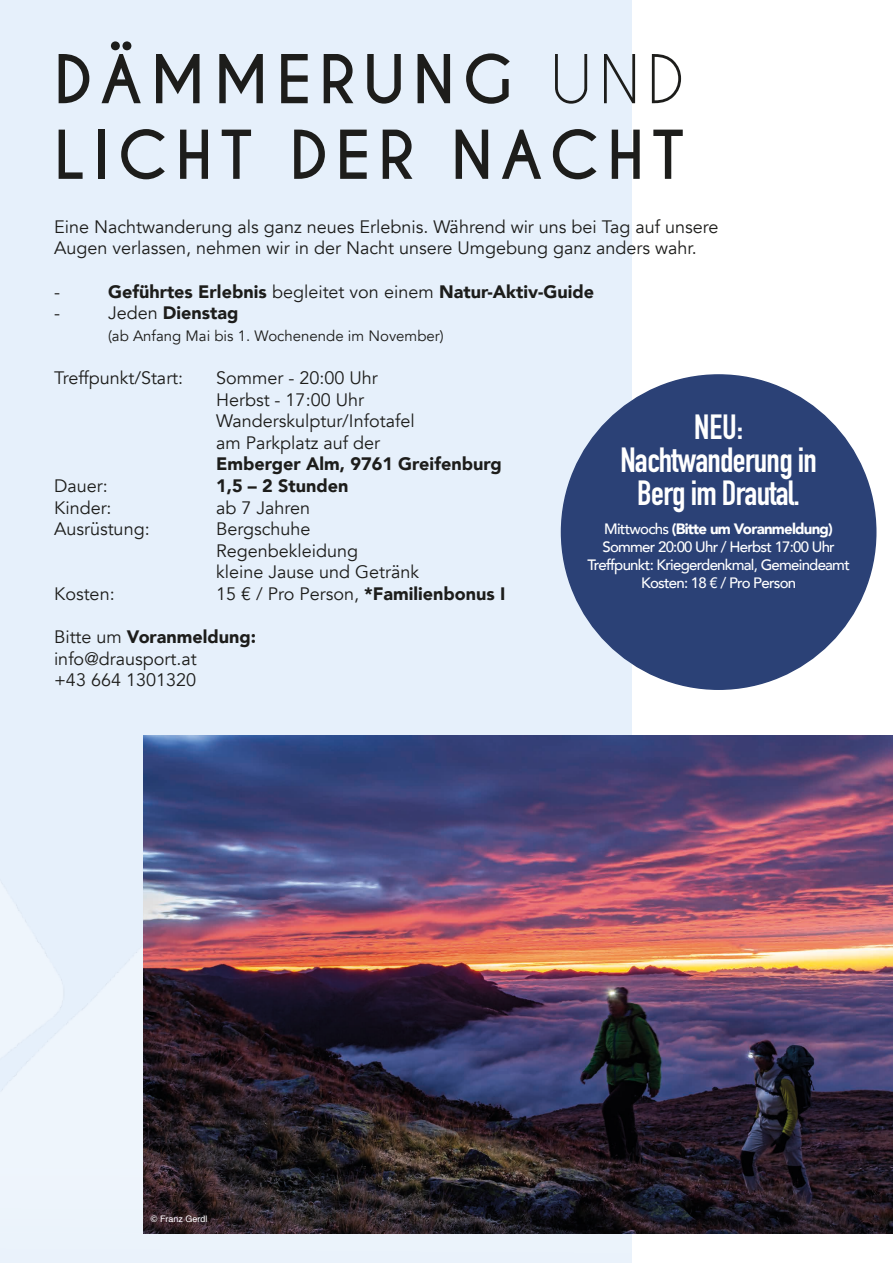
<style>
.page{position:relative;width:893px;height:1263px;background:#fff}
.page>*{position:absolute;margin:0;border:0;box-sizing:border-box;transform-origin:0 0}
.t1{font:700 63px/75.6px "Caviar Dreams";letter-spacing:.12em;color:#1d1d1b}
.t2{font:700 34.5px/33px "DIN Condensed";letter-spacing:-.02em;color:#fff;text-align:center}
.t3{font:18px/21.6px "Avenir";color:#1d1d1b}
.t4{font:900 18px "Avenir";color:#1d1d1b}
.t5{font:500 15px/18px "Avenir";letter-spacing:-.05em;color:#fff;text-align:center}
.t6{font:15px "Avenir";color:#1d1d1b}
.t7{font:9px "Helvetica";color:#fff}
.s1{font-weight:400}
.s2{font-weight:900}
</style>
<div class="page">
<div style="left:0;top:0;width:631px;height:626px;background:#e6f0fb"></div>
<div style="left:0;top:626px;width:634px;height:637px;background:#e6f0fb"></div>
<img style="left:143px;top:736px;width:750px;height:497px">
<div style="left:561px;top:375px;width:315px;height:314px;background:#2b4176;border-radius:50%"></div>
<h1 class="t1" style="left:54px;top:43px;width:632px">DÄMMERUNG <span class="s1">UND<br></span>LICHT DER NACHT</h1>
<p class="t3" style="left:54px;top:216px;width:666px">Eine Nachtwanderung als ganz neues Erlebnis. Während wir uns bei Tag auf unsere<br>Augen verlassen, nehmen wir in der Nacht unsere Umgebung ganz anders wahr.</p>
<p class="t3" style="left:54px;top:281px;width:7px">-</p>
<p class="t4" style="left:108px;top:276px;width:488px">Geführtes Erlebnis <span class="s1">begleitet von einem</span> Natur-Aktiv-Guide</p>
<p class="t3" style="left:54px;top:302px;width:7px">-</p>
<p class="t4" style="left:108px;top:297px;width:132px"><span class="s1">Jeden</span> Dienstag</p>
<p class="t6" style="left:108px;top:327px;width:337px">(ab Anfang Mai bis 1. Wochenende im November)</p>
<p class="t3" style="left:54px;top:367px;width:131px">Treffpunkt/Start:</p>
<p class="t3" style="left:216px;top:367px;width:200px">Sommer - 20:00 Uhr<br>Herbst - 17:00 Uhr<br>Wanderskulptur/Infotafel am Parkplatz auf der</p>
<p class="t4" style="left:216px;top:449px;width:287px">Emberger Alm, 9761 Greifenburg</p>
<p class="t3" style="left:54px;top:475px;width:55px">Dauer:</p>
<p class="t4" style="left:216px;top:470px;width:134px">1,5 – 2 Stunden</p>
<p class="t3" style="left:54px;top:497px;width:59px">Kinder:</p>
<p class="t3" style="left:216px;top:497px;width:96px">ab 7 Jahren</p>
<p class="t3" style="left:54px;top:518px;width:97px">Ausrüstung:</p>
<p class="t3" style="left:216px;top:518px;width:205px">Bergschuhe<br>Regenbekleidung<br>kleine Jause und Getränk</p>
<p class="t3" style="left:54px;top:583px;width:62px">Kosten:</p>
<p class="t4" style="left:216px;top:578px;width:291px"><span class="s1">15 € / Pro Person,</span> *Familienbonus I</p>
<p class="t3" style="left:54px;top:626px;width:204px">Bitte um <span class="s2">Voranmeldung: </span>info@drausport.at<br>+43 664 1301320</p>
<h2 class="t2" style="left:620px;top:410px;width:198px">NEU:<br>Nachtwanderung in<br>Berg im Drautal.</h2>
<p class="t5" style="left:587px;top:519px;width:264px">Mittwochs <span class="s2">(Bitte um Voranmeldung)<br></span>Sommer 20:00 Uhr / Herbst 17:00 Uhr Treffpunkt: Kriegerdenkmal, Gemeindeamt Kosten: 18 € / Pro Person</p>
<p class="t7" style="left:151px;top:1212px;width:58px">© Franz Gerdl</p>
</div>
